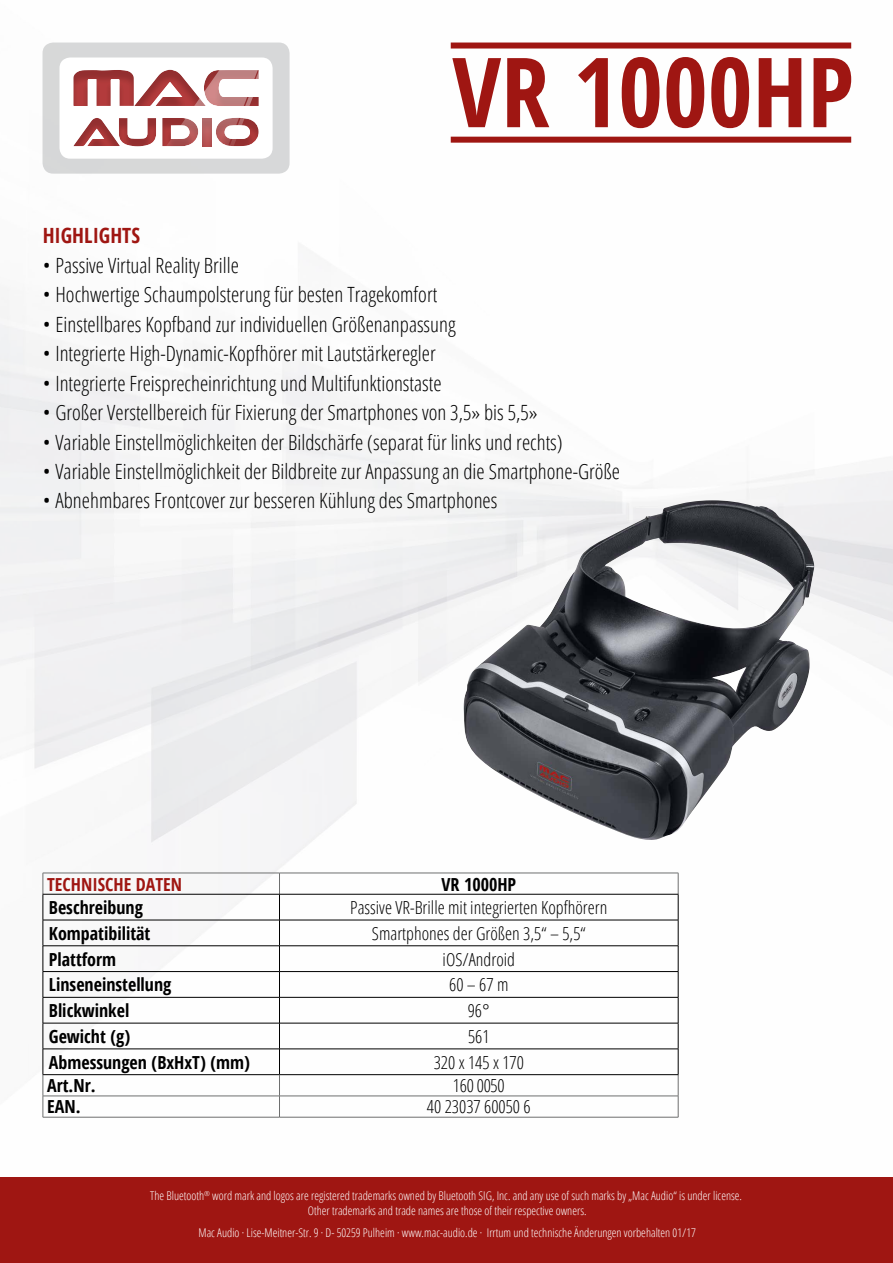
<style>
.page{position:relative;width:893px;height:1263px;background:#fff}
.page>*{position:absolute;margin:0;border:0;box-sizing:border-box;transform-origin:0 0}
.t1{font:300 condensed 21px "Open Sans";color:#000}
.t2{font:700 condensed 21px "Open Sans";color:#9f1612}
.t3{font:300 condensed 18px "Open Sans";color:#000}
.t4{font:700 condensed 18px "Open Sans";color:#000}
.t5{font:700 condensed 18px "Open Sans";color:#9f1612}
.t6{font:300 condensed 12px/14.4px "Open Sans";color:#fff;text-align:center}
</style>
<div class="page">
<img style="left:0;top:42px;width:893px;height:1136px">
<div style="left:43px;top:43px;width:246px;height:131px;background:#d7d8d8;border-radius:11px"></div>
<div style="left:59px;top:58px;width:214px;height:101px;background:#fff;border-radius:11px"></div>
<svg style="left:44px;top:47px;width:244px;height:103px"></svg>
<svg style="left:159px;top:59px;width:109px;height:91px"></svg>
<div style="left:0;top:1178px;width:893px;height:85px;background:#9f1612"></div>
<div style="left:451px;top:43px;width:400px;height:6px;background:#9f1612"></div>
<div style="left:451px;top:137px;width:400px;height:6px;background:#9f1612"></div>
<svg style="left:452px;top:57px;width:399px;height:71px"></svg>
<img style="left:464px;top:500px;width:350px;height:341px">
<hr style="left:43px;top:873px;width:236px;height:1px;background:#6e6f6f">
<hr style="left:279px;top:873px;width:399px;height:1px;background:#6e6f6f">
<hr style="left:280px;top:1096px;width:398px;height:1px;background:#6e6f6f">
<hr style="left:280px;top:1117px;width:398px;height:1px;background:#6e6f6f">
<hr style="left:43px;top:894px;width:236px;height:1px;background:#000">
<hr style="left:279px;top:894px;width:399px;height:1px;background:#000">
<hr style="left:43px;top:920px;width:236px;height:1px;background:#000">
<hr style="left:279px;top:920px;width:399px;height:1px;background:#000">
<hr style="left:43px;top:945px;width:236px;height:1px;background:#000">
<hr style="left:279px;top:945px;width:399px;height:1px;background:#000">
<hr style="left:43px;top:971px;width:236px;height:1px;background:#000">
<hr style="left:279px;top:971px;width:399px;height:1px;background:#000">
<hr style="left:43px;top:997px;width:236px;height:1px;background:#000">
<hr style="left:279px;top:997px;width:399px;height:1px;background:#000">
<hr style="left:43px;top:1023px;width:236px;height:1px;background:#000">
<hr style="left:279px;top:1023px;width:399px;height:1px;background:#000">
<hr style="left:43px;top:1049px;width:236px;height:1px;background:#000">
<hr style="left:279px;top:1049px;width:399px;height:1px;background:#000">
<svg style="left:678px;top:873px;width:1px;height:244px"></svg>
<hr style="left:43px;top:1074px;width:236px;height:1px;background:#000">
<hr style="left:279px;top:1074px;width:399px;height:1px;background:#000">
<hr style="left:43px;top:1096px;width:237px;height:1px;background:#6e6f6f">
<svg style="left:43px;top:873px;width:1px;height:244px"></svg>
<svg style="left:279px;top:873px;width:1px;height:244px"></svg>
<hr style="left:43px;top:1117px;width:237px;height:1px;background:#6e6f6f">
<p class="t2" style="left:43px;top:221px;width:99px">HIGHLIGHTS</p>
<p class="t1" style="left:43px;top:251px;width:198px">• Passive Virtual Reality Brille</p>
<p class="t1" style="left:43px;top:280px;width:396px">• Hochwertige Schaumpolsterung für besten Tragekomfort</p>
<p class="t1" style="left:43px;top:310px;width:414px">• Einstellbares Kopfband zur individuellen Größenanpassung</p>
<p class="t1" style="left:43px;top:339px;width:395px">• Integrierte High-Dynamic-Kopfhörer mit Lautstärkeregler</p>
<p class="t1" style="left:43px;top:369px;width:400px">• Integrierte Freisprecheinrichtung und Multifunktionstaste</p>
<p class="t1" style="left:43px;top:398px;width:496px">• Großer Verstellbereich für Fixierung der Smartphones von 3,5» bis 5,5»</p>
<p class="t1" style="left:43px;top:428px;width:521px">• Variable Einstellmöglichkeiten der Bildschärfe (separat für links und rechts)</p>
<p class="t1" style="left:43px;top:457px;width:579px">• Variable Einstellmöglichkeit der Bildbreite zur Anpassung an die Smartphone-Größe</p>
<p class="t1" style="left:43px;top:487px;width:456px">• Abnehmbares Frontcover zur besseren Kühlung des Smartphones</p>
<p class="t5" style="left:47px;top:871px;width:137px">TECHNISCHE DATEN</p>
<p class="t4" style="left:441px;top:871px;width:76px">VR 1000HP</p>
<p class="t4" style="left:49px;top:895px;width:96px">Beschreibung</p>
<p class="t3" style="left:350px;top:895px;width:259px">Passive VR-Brille mit integrierten Kopfhörern</p>
<p class="t4" style="left:49px;top:921px;width:103px">Kompatibilität</p>
<p class="t3" style="left:372px;top:921px;width:215px">Smartphones der Größen 3,5“ – 5,5“</p>
<p class="t4" style="left:49px;top:946px;width:69px">Plattform</p>
<p class="t3" style="left:443px;top:947px;width:74px">iOS/Android</p>
<p class="t4" style="left:49px;top:972px;width:124px">Linseneinstellung</p>
<p class="t3" style="left:449px;top:972px;width:61px">60 – 67 m</p>
<p class="t4" style="left:49px;top:998px;width:82px">Blickwinkel</p>
<p class="t3" style="left:468px;top:998px;width:24px">96°</p>
<p class="t4" style="left:49px;top:1024px;width:83px">Gewicht (g)</p>
<p class="t3" style="left:468px;top:1024px;width:23px">561</p>
<p class="t4" style="left:49px;top:1049px;width:203px">Abmessungen (BxHxT) (mm)</p>
<p class="t3" style="left:434px;top:1050px;width:92px">320 x 145 x 170</p>
<p class="t4" style="left:47px;top:1073px;width:50px">Art.Nr.</p>
<p class="t3" style="left:453px;top:1073px;width:53px">160 0050</p>
<p class="t4" style="left:47px;top:1094px;width:35px">EAN.</p>
<p class="t3" style="left:427px;top:1095px;width:105px">40 23037 60050 6</p>
<p class="t6" style="left:150px;top:1188px;width:593px">The Bluetooth<sup>®</sup> word mark and logos are registered trademarks owned by Bluetooth SIG, Inc. and any use of such marks by „Mac Audio“ is under license.<br>Other trademarks and trade names are those of their respective owners.</p>
<p class="t6" style="left:199px;top:1225px;width:499px">Mac Audio · Lise-Meitner-Str. 9 · D- 50259 Pulheim · www.mac-audio.de · Irrtum und technische Änderungen vorbehalten 01/17</p>
</div>
